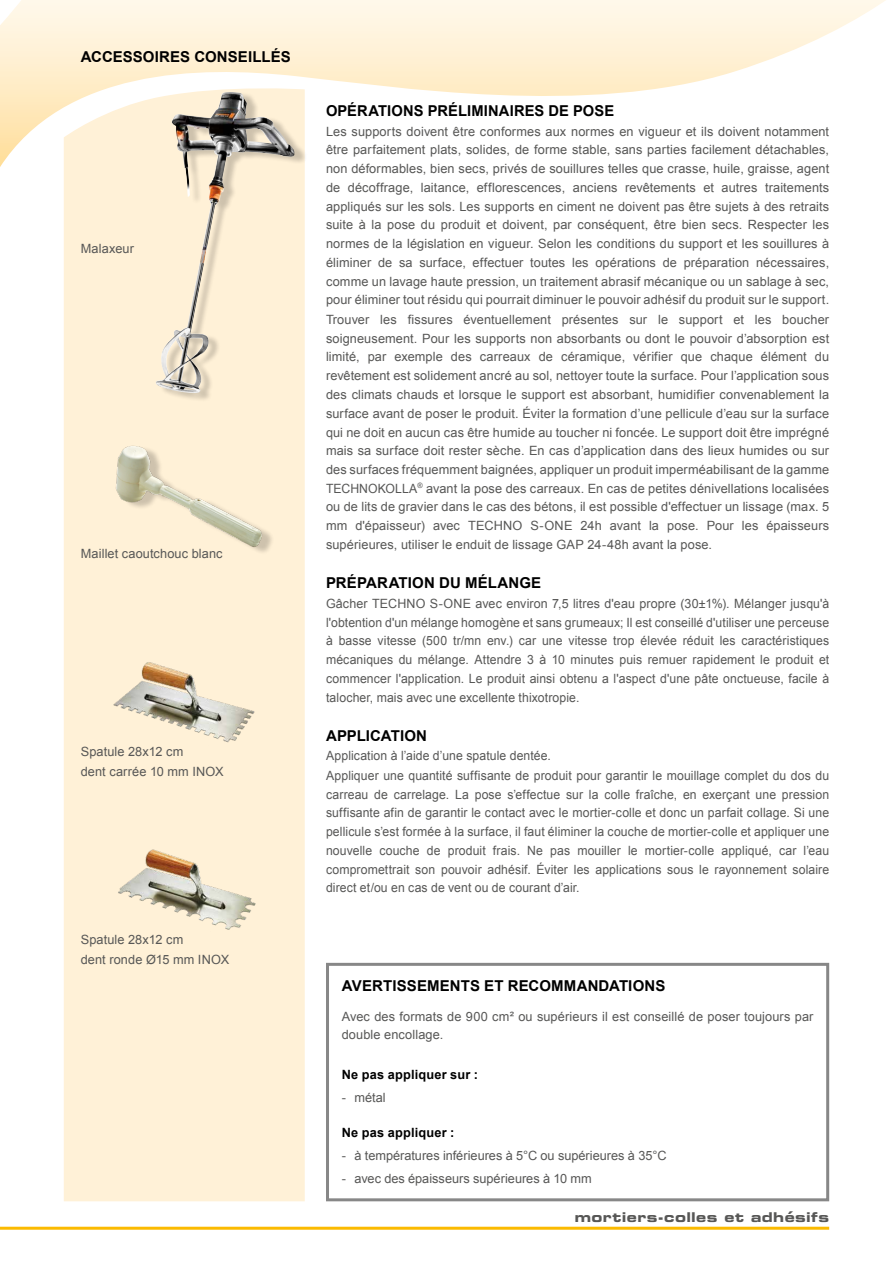
<style>
.page{position:relative;width:893px;height:1263px;background:#fff}
.page>*{position:absolute;margin:0;border:0;box-sizing:border-box;transform-origin:0 0}
.t1{font:700 15px "Arial";letter-spacing:.01em;color:#000}
.t2{font:13.5px "Eurostile Bold Extended Two";letter-spacing:.03em;color:#575756}
.t3{font:12.75px/18.8px "Arial";letter-spacing:.01em;color:#575756}
.t4{font:12.75px/18.9px "Arial";letter-spacing:.01em;color:#575756;scale:.96 1}
.t5{font:700 12.75px "Arial";letter-spacing:.015em;color:#000}
</style>
<div class="page">
<svg style="left:0;top:0;width:886px;height:167px"></svg>
<hr style="left:0;top:1227px;width:829px;height:3px;background:#fbba00">
<div style="left:64px;top:84px;width:241px;height:1117px;background:#fff1d7"></div>
<img style="left:74px;top:427px;width:205px;height:136px">
<img style="left:106px;top:646px;width:156px;height:105px">
<img style="left:106px;top:831px;width:156px;height:105px">
<div style="left:160px;top:92px;width:148px;height:310px;background:#000;opacity:.2"></div>
<img style="left:156px;top:92px;width:69px;height:301px">
<div style="left:326px;top:963px;width:503px;height:238px;border:3px solid #878787"></div>
<p class="t1" style="left:81px;top:47px;width:211px">ACCESSOIRES CONSEILLÉS</p>
<p class="t3" style="left:81px;top:239px;width:55px">Malaxeur</p>
<p class="t3" style="left:81px;top:544px;width:143px">Maillet caoutchouc blanc</p>
<p class="t3" style="left:81px;top:742px;width:144px;line-height:19.6px">Spatule 28x12 cm<br>dent carrée 10 mm INOX</p>
<p class="t3" style="left:81px;top:930px;width:150px;line-height:19.6px">Spatule 28x12 cm<br>dent ronde Ø15 mm INOX</p>
<p class="t1" style="left:326px;top:101px;width:290px">OPÉRATIONS PRÉLIMINAIRES DE POSE</p>
<p class="t3" style="left:326px;top:122px;width:505px;text-align:justify">Les supports doivent être conformes aux normes en vigueur et ils doivent notamment être parfaitement plats, solides, de forme stable, sans parties facilement détachables, non déformables, bien secs, privés de souillures telles que crasse, huile, graisse, agent de décoffrage, laitance, efflorescences, anciens revêtements et autres traitements appliqués sur les sols. Les supports en ciment ne doivent pas être sujets à des retraits suite à la pose du produit et doivent, par conséquent, être bien secs. Respecter les normes de la législation en vigueur. Selon les conditions du support et les souillures à éliminer de sa surface, effectuer toutes les opérations de préparation nécessaires, comme un lavage haute pression, un traitement abrasif mécanique ou un sablage à sec, pour éliminer tout résidu qui pourrait diminuer le pouvoir adhésif du produit sur le support.<br>Trouver les fissures éventuellement présentes sur le support et les boucher soigneusement. Pour les supports non absorbants ou dont le pouvoir d’absorption est limité, par exemple des carreaux de céramique, vérifier que chaque élément du revêtement est solidement ancré au sol, nettoyer toute la surface. Pour l’application sous des climats chauds et lorsque le support est absorbant, humidifier convenablement la surface avant de poser le produit. Éviter la formation d’une pellicule d’eau sur la surface qui ne doit en aucun cas être humide au toucher ni foncée. Le support doit être imprégné mais sa surface doit rester sèche. En cas d’application dans des lieux humides ou sur des surfaces fréquemment baignées, appliquer un produit imperméabilisant de la gamme TECHNOKOLLA<sup>®</sup> avant la pose des carreaux. En cas de petites dénivellations localisées ou de lits de gravier dans le cas des bétons, il est possible d'effectuer un lissage (max. 5 mm d'épaisseur) avec TECHNO S-ONE 24h avant la pose. Pour les épaisseurs supérieures, utiliser le enduit de lissage GAP 24-48h avant la pose.</p>
<p class="t1" style="left:326px;top:573px;width:217px">PRÉPARATION DU MÉLANGE</p>
<p class="t3" style="left:326px;top:594px;width:505px;text-align:justify">Gâcher TECHNO S-ONE avec environ 7,5 litres d'eau propre (30±1%). Mélanger jusqu'à l'obtention d'un mélange homogène et sans grumeaux; Il est conseillé d'utiliser une perceuse à basse vitesse (500 tr/mn env.) car une vitesse trop élevée réduit les caractéristiques mécaniques du mélange. Attendre 3 à 10 minutes puis remuer rapidement le produit et commencer l'application. Le produit ainsi obtenu a l'aspect d'une pâte onctueuse, facile à talocher, mais avec une excellente thixotropie.</p>
<p class="t1" style="left:326px;top:725px;width:103px">APPLICATION</p>
<p class="t4" style="left:326px;top:746px;width:526px">Application à l’aide d’une spatule dentée.<br>Appliquer une quantité suffisante de produit pour garantir le mouillage complet du dos du carreau de carrelage. La pose s’effectue sur la colle fraîche, en exerçant une pression suffisante afin de garantir le contact avec le mortier-colle et donc un parfait collage. Si une pellicule s’est formée à la surface, il faut éliminer la couche de mortier-colle et appliquer une nouvelle couche de produit frais. Ne pas mouiller le mortier-colle appliqué, car l’eau compromettrait son pouvoir adhésif. Éviter les applications sous le rayonnement solaire direct et/ou en cas de vent ou de courant d’air.</p>
<p class="t1" style="left:342px;top:976px;width:325px">AVERTISSEMENTS ET RECOMMANDATIONS</p>
<p class="t3" style="left:342px;top:1007px;width:473px">Avec des formats de 900 cm² ou supérieurs il est conseillé de poser toujours par double encollage.</p>
<p class="t5" style="left:342px;top:1066px;width:138px">Ne pas appliquer sur :</p>
<p class="t3" style="left:342px;top:1088px;width:45px">- métal</p>
<p class="t5" style="left:342px;top:1124px;width:114px">Ne pas appliquer :</p>
<p class="t3" style="left:342px;top:1146px;width:326px">- à températures inférieures à 5°C ou supérieures à 35°C</p>
<p class="t3" style="left:342px;top:1169px;width:251px">- avec des épaisseurs supérieures à 10 mm</p>
<p class="t2" style="left:575px;top:1208px;width:256px">mortiers-colles et adhésifs</p>
</div>
